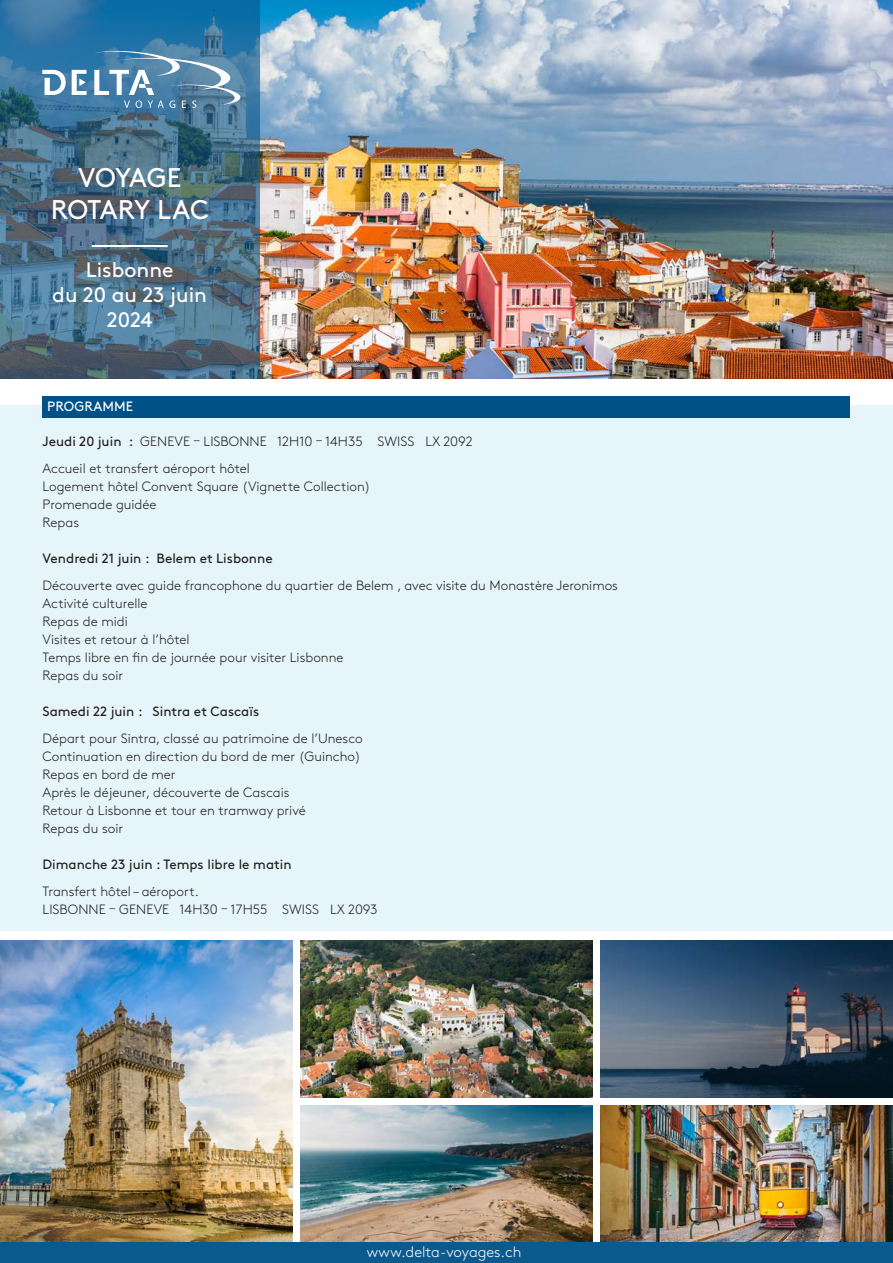
<style>
.page{position:relative;width:893px;height:1263px;background:#fff}
.page>*{position:absolute;margin:0;border:0;box-sizing:border-box;transform-origin:0 0}
.t1{font:27px "Brown";letter-spacing:-.015em;color:#fff}
.t2{font:21px "Brown";color:#fff}
.Address{font:300 15px "Brown";color:#fff}
.t3{font:300 13.5px/18px "Brown";color:#231f20}
.t4{font:13.5px "Brown";color:#231f20}
.t5{font:13.5px "Brown";letter-spacing:.005em;color:#fff}
.s1{font-weight:400}
</style>
<div class="page">
<img style="left:0;top:940px;width:292px;height:302px">
<img style="left:300px;top:1105px;width:292px;height:137px">
<img style="left:300px;top:940px;width:292px;height:158px">
<img style="left:601px;top:1105px;width:292px;height:137px">
<img style="left:601px;top:940px;width:292px;height:158px">
<img style="left:259px;top:0;width:634px;height:378px">
<svg style="left:0;top:0;width:259px;height:378px;background:#446e8a"></svg>
<svg style="left:42px;top:70px;width:24px;height:25px"></svg>
<svg style="left:72px;top:70px;width:15px;height:25px"></svg>
<svg style="left:93px;top:51px;width:147px;height:57px;background:#6794b3"></svg>
<hr style="left:92px;top:245px;width:76px;height:2px;background:#fff">
<div style="left:0;top:1242px;width:893px;height:21px;background:#0c598c"></div>
<div style="left:0;top:405px;width:893px;height:526px;background:#e6f5fa"></div>
<div style="left:43px;top:396px;width:807px;height:21px;background:#005187"></div>
<p class="t1" style="left:78px;top:157px;width:105px">VOYAGE</p>
<p class="t1" style="left:51px;top:189px;width:159px">ROTARY LAC</p>
<p class="t2" style="left:86px;top:254px;width:89px">Lisbonne</p>
<p class="t2" style="left:52px;top:279px;width:156px">du 20 au 23 juin</p>
<p class="t2" style="left:107px;top:304px;width:47px">2024</p>
<p class="t5" style="left:47px;top:396px;width:87px">PROGRAMME</p>
<p class="t3" style="left:43px;top:431px;width:432px"><span class="s1">Jeudi 20 juin :</span> GENEVE – LISBONNE 12H10 – 14H35 SWISS LX 2092</p>
<p class="t3" style="left:43px;top:458px;width:209px">Accueil et transfert aéroport hôtel</p>
<p class="t3" style="left:43px;top:476px;width:330px">Logement hôtel Convent Square (Vignette Collection)</p>
<p class="t3" style="left:43px;top:494px;width:116px">Promenade guidée</p>
<p class="t3" style="left:43px;top:512px;width:38px">Repas</p>
<p class="t4" style="left:43px;top:548px;width:232px">Vendredi 21 juin : Belem et Lisbonne</p>
<p class="t3" style="left:43px;top:575px;width:577px">Découverte avec guide francophone du quartier de Belem , avec visite du Monastère Jeronimos</p>
<p class="t3" style="left:43px;top:593px;width:107px">Activité culturelle</p>
<p class="t3" style="left:43px;top:611px;width:87px">Repas de midi</p>
<p class="t3" style="left:43px;top:629px;width:149px">Visites et retour à l’hôtel</p>
<p class="t3" style="left:43px;top:647px;width:303px">Temps libre en fin de journée pour visiter Lisbonne</p>
<p class="t3" style="left:43px;top:665px;width:82px">Repas du soir</p>
<p class="t4" style="left:43px;top:701px;width:218px">Samedi 22 juin : Sintra et Cascaïs</p>
<p class="t3" style="left:43px;top:728px;width:322px">Départ pour Sintra, classé au patrimoine de l’Unesco</p>
<p class="t3" style="left:43px;top:746px;width:320px">Continuation en direction du bord de mer (Guincho)</p>
<p class="t3" style="left:43px;top:764px;width:135px">Repas en bord de mer</p>
<p class="t3" style="left:43px;top:782px;width:249px">Après le déjeuner, découverte de Cascais</p>
<p class="t3" style="left:43px;top:800px;width:265px">Retour à Lisbonne et tour en tramway privé<br>Repas du soir</p>
<p class="t4" style="left:43px;top:854px;width:251px">Dimanche 23 juin : Temps libre le matin</p>
<p class="t3" style="left:43px;top:881px;width:337px">Transfert hôtel – aéroport.<br>LISBONNE – GENEVE 14H30 – 17H55 SWISS LX 2093</p>
<p class="Address" style="left:367px;top:1241px;width:156px">www.delta-voyages.ch</p>
</div>
